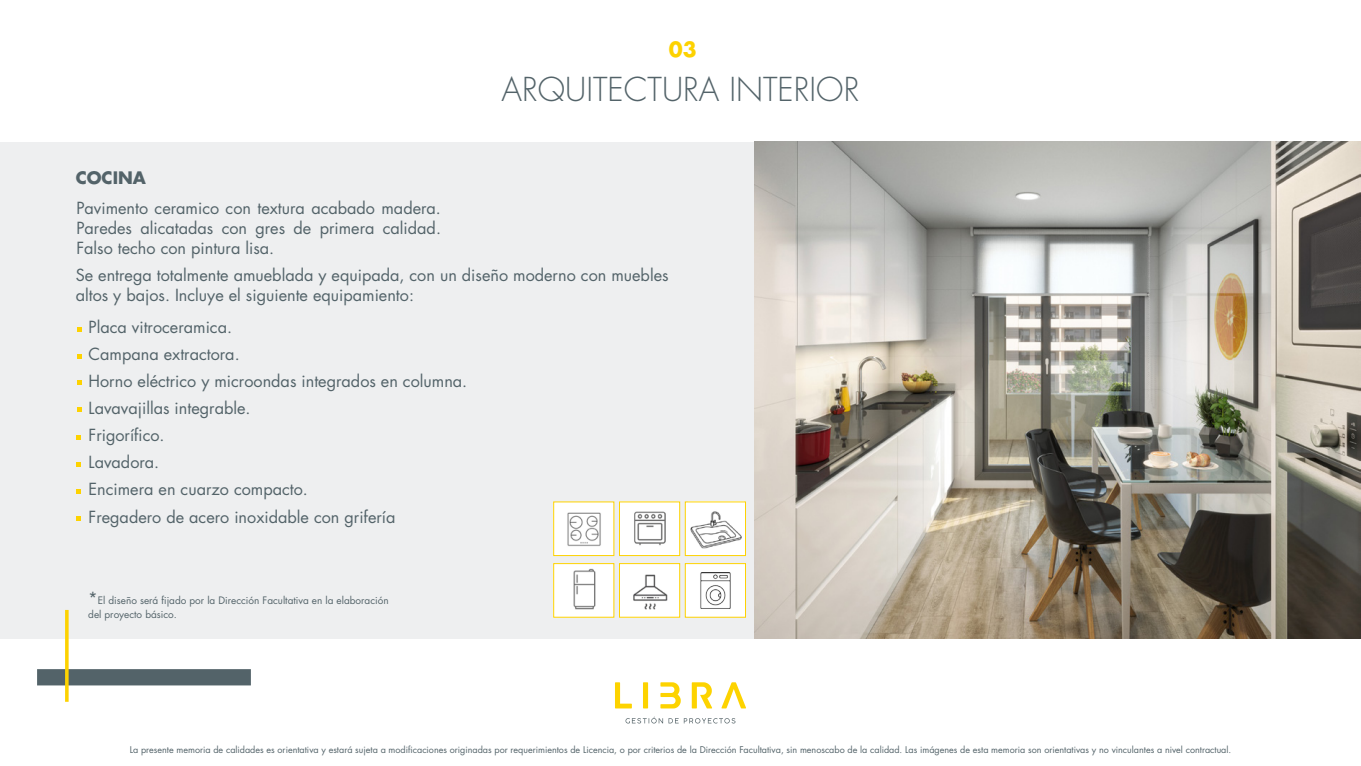
<style>
.page{position:relative;width:1361px;height:766px;background:#fff}
.page>*{position:absolute;margin:0;border:0;box-sizing:border-box;transform-origin:0 0}
.t1{font:300 32.1px "Futura Std";color:#536369}
.t2{font:700 20.4px "Futura Std";color:#fdd200}
.t3{font:700 16.8px "Futura Std";color:#536369}
.t4{font:16.2px/27.1px "Futura Std";color:#536369}
.t5{font:10px/14px "Futura Std";color:#536369}
.t6{font:9px "Futura Std";color:#536369}
.s1{font-size:16.2px}
</style>
<div class="page">
<svg style="left:643px;top:682px;width:5px;height:26px"></svg>
<svg style="left:721px;top:682px;width:25px;height:26px"></svg>
<svg style="left:692px;top:682px;width:20px;height:26px"></svg>
<svg style="left:660px;top:682px;width:21px;height:26px"></svg>
<svg style="left:615px;top:682px;width:17px;height:26px"></svg>
<svg style="left:625px;top:716px;width:110px;height:7px"></svg>
<div style="left:0;top:142px;width:1013px;height:496px;background:#eeeff0"></div>
<div style="left:37px;top:669px;width:214px;height:16px;background:#536369"></div>
<svg style="left:65px;top:609px;width:4px;height:92px"></svg>
<img style="left:754px;top:142px;width:607px;height:496px">
<div style="left:554px;top:502px;width:60px;height:53px;background:#fff"></div>
<img style="left:567px;top:512px;width:34px;height:35px">
<div style="left:553px;top:501px;width:61px;height:55px;border:1px solid #fdd200"></div>
<img style="left:621px;top:503px;width:57px;height:51px">
<div style="left:619px;top:501px;width:61px;height:55px;border:1px solid #fdd200"></div>
<div style="left:685px;top:502px;width:60px;height:53px;background:#fff"></div>
<img style="left:690px;top:511px;width:52px;height:38px">
<div style="left:685px;top:501px;width:61px;height:55px;border:1px solid #fdd200"></div>
<svg style="left:76px;top:516px;width:5px;height:4px"></svg>
<svg style="left:76px;top:489px;width:5px;height:5px"></svg>
<svg style="left:76px;top:462px;width:5px;height:5px"></svg>
<svg style="left:76px;top:435px;width:5px;height:4px"></svg>
<svg style="left:77px;top:407px;width:5px;height:5px"></svg>
<svg style="left:77px;top:380px;width:5px;height:4px"></svg>
<svg style="left:77px;top:354px;width:5px;height:5px"></svg>
<svg style="left:77px;top:327px;width:5px;height:4px"></svg>
<img style="left:555px;top:565px;width:57px;height:50px">
<div style="left:553px;top:563px;width:61px;height:54px;border:1px solid #fdd200"></div>
<img style="left:621px;top:565px;width:57px;height:50px">
<div style="left:619px;top:563px;width:61px;height:54px;border:1px solid #fdd200"></div>
<div style="left:685px;top:563px;width:60px;height:54px;background:#fff"></div>
<img style="left:700px;top:572px;width:31px;height:36px">
<div style="left:685px;top:563px;width:61px;height:54px;border:1px solid #fdd200"></div>
<p class="t3" style="left:76px;top:167px;width:72px">COCINA</p>
<p class="t4" style="left:76px;top:198px;width:366px;line-height:20px;text-align:justify">Pavimento ceramico con textura acabado madera.<br>Paredes alicatadas con gres de primera calidad.<br>Falso techo con pintura lisa.</p>
<p class="t2" style="left:669px;top:36px;width:29px">03</p>
<h1 class="t1" style="left:502px;top:69px;width:359px">ARQUITECTURA INTERIOR</h1>
<p class="t4" style="left:76px;top:265px;width:594px;line-height:20px">Se entrega totalmente amueblada y equipada, con un diseño moderno con muebles altos y bajos. Incluye el siguiente equipamiento:</p>
<p class="t4" style="left:89px;top:313px;width:380px">Placa vitroceramica.<br>Campana extractora.<br>Horno eléctrico y microondas integrados en columna.<br>Lavavajillas integrable.<br>Frigorífico.<br>Lavadora.<br>Encimera en cuarzo compacto.<br>Fregadero de acero inoxidable con grifería</p>
<p class="t5" style="left:88px;top:593px;width:302px"><span class="s1">*</span>El diseño será fijado por la Dirección Facultativa en la elaboración del proyecto básico.</p>
<p class="t6" style="left:130px;top:743px;width:1103px">La presente memoria de calidades es orientativa y estará sujeta a modificaciones originadas por requerimientos de Licencia, o por criterios de la Dirección Facultativa, sin menoscabo de la calidad. Las imágenes de esta memoria son orientativas y no vinculantes a nivel contractual.</p>
</div>
